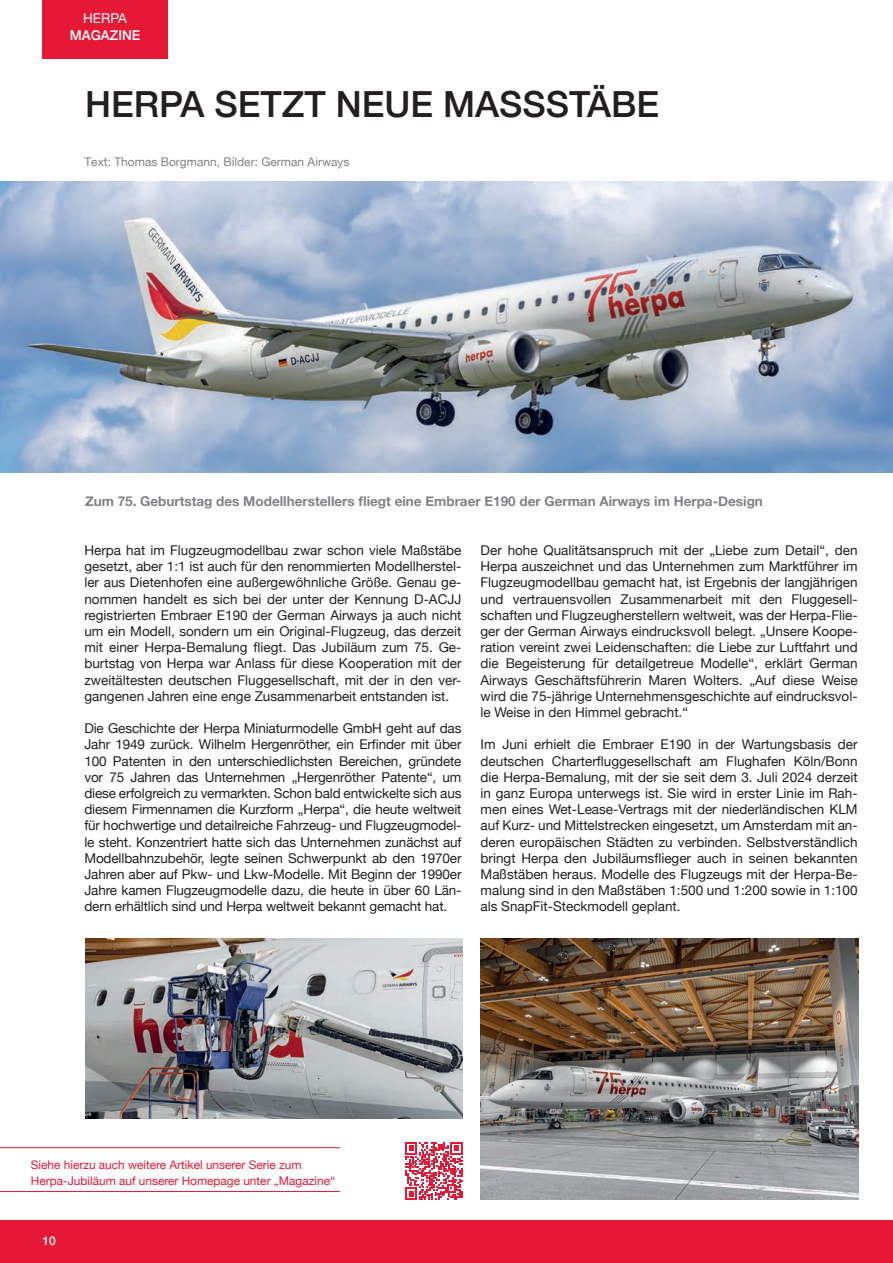
<style>
.page{position:relative;width:893px;height:1263px;background:#fff}
.page>*{position:absolute;margin:0;border:0;box-sizing:border-box;transform-origin:0 0}
.t1{font:500 36px "Helvetica Neue";color:#231f20}
.t2{font:13.5px/16.2px "Helvetica Neue";color:#231f20;text-align:justify}
.t3{font:700 13.5px "Helvetica Neue";color:#808285}
.t4{font:500 13.5px "Helvetica Neue";color:#fff}
.t5{font:13.5px "Helvetica Neue";color:#fff}
.t6{font:12px "Helvetica Neue";color:#808285}
.t7{font:500 12px "Helvetica Neue";color:#fff}
.t8{font:11.85px/16.2px "Helvetica Neue";color:#e51836}
</style>
<div class="page">
<hr style="left:0;top:1147px;width:340px;height:1px;background:#e51836">
<hr style="left:0;top:1191px;width:340px;height:1px;background:#e51836">
<img style="left:0;top:181px;width:893px;height:292px">
<img style="left:85px;top:938px;width:378px;height:180px">
<img style="left:481px;top:938px;width:378px;height:261px">
<svg style="left:405px;top:1142px;width:57px;height:57px"></svg>
<div style="left:0;top:1220px;width:893px;height:43px;background:#e51836"></div>
<div style="left:43px;top:0;width:125px;height:58px;background:#e51836"></div>
<p class="t5" style="left:83px;top:9px;width:45px">HERPA</p>
<p class="t4" style="left:70px;top:24px;width:72px">MAGAZINE</p>
<h1 class="t1" style="left:85px;top:76px;width:576px">HERPA SETZT NEUE MASSSTÄBE</h1>
<p class="t6" style="left:84px;top:155px;width:267px">Text: Thomas Borgmann, Bilder: German Airways</p>
<p class="t3" style="left:85px;top:491px;width:679px">Zum 75. Geburtstag des Modellherstellers fliegt eine Embraer E190 der German Airways im Herpa-Design</p>
<p class="t2" style="left:481px;top:543px;width:379px">Der hohe Qualitätsanspruch mit der „Liebe zum Detail“, den Herpa auszeichnet und das Unternehmen zum Marktführer im Flugzeugmodellbau gemacht hat, ist Ergebnis der langjährigen und vertrauensvollen Zusammenarbeit mit den Fluggesell&shy;schaften und Flugzeugherstellern weltweit, was der Herpa-Flie&shy;ger der German Airways eindrucksvoll belegt. „Unsere Koope&shy;ration vereint zwei Leidenschaften: die Liebe zur Luftfahrt und die Begeisterung für detailgetreue Modelle“, erklärt German Airways Geschäftsführerin Maren Wolters. „Auf diese Weise wird die 75-jährige Unternehmensgeschichte auf eindrucksvol&shy;le Weise in den Himmel gebracht.“</p>
<p class="t2" style="left:481px;top:737px;width:379px">Im Juni erhielt die Embraer E190 in der Wartungsbasis der deutschen Charterfluggesellschaft am Flughafen Köln/Bonn die Herpa-Bemalung, mit der sie seit dem 3. Juli 2024 derzeit in ganz Europa unterwegs ist. Sie wird in erster Linie im Rah&shy;men eines Wet-Lease-Vertrags mit der niederländischen KLM auf Kurz- und Mittelstrecken eingesetzt, um Amsterdam mit an&shy;deren europäischen Städten zu verbinden. Selbstverständlich bringt Herpa den Jubiläumsflieger auch in seinen bekannten Maßstäben heraus. Modelle des Flugzeugs mit der Herpa-Be&shy;malung sind in den Maßstäben 1:500 und 1:200 sowie in 1:100 als SnapFit-Steckmodell geplant.</p>
<p class="t2" style="left:84px;top:543px;width:379px">Herpa hat im Flugzeugmodellbau zwar schon viele Maßstäbe gesetzt, aber 1:1 ist auch für den renommierten Modellherstel&shy;ler aus Dietenhofen eine außergewöhnliche Größe. Genau ge&shy;nommen handelt es sich bei der unter der Kennung D-ACJJ registrierten Embraer E190 der German Airways ja auch nicht um ein Modell, sondern um ein Original-Flugzeug, das derzeit mit einer Herpa-Bemalung fliegt. Das Jubiläum zum 75. Ge&shy;burtstag von Herpa war Anlass für diese Kooperation mit der zweitältesten deutschen Fluggesellschaft, mit der in den ver&shy;gangenen Jahren eine enge Zusammenarbeit entstanden ist.</p>
<p class="t2" style="left:84px;top:721px;width:379px">Die Geschichte der Herpa Miniaturmodelle GmbH geht auf das Jahr 1949 zurück. Wilhelm Hergenröther, ein Erfinder mit über 100 Patenten in den unterschiedlichsten Bereichen, gründete vor 75 Jahren das Unternehmen „Hergenröther Patente“, um diese erfolgreich zu vermarkten. Schon bald entwickelte sich aus diesem Firmennamen die Kurzform „Herpa“, die heute weltweit für hochwertige und detailreiche Fahrzeug- und Flugzeugmodel&shy;le steht. Konzentriert hatte sich das Unternehmen zunächst auf Modellbahnzubehör, legte seinen Schwerpunkt ab den 1970er Jahren aber auf Pkw- und Lkw-Modelle. Mit Beginn der 1990er Jahre kamen Flugzeugmodelle dazu, die heute in über 60 Län&shy;dern erhältlich sind und Herpa weltweit bekannt gemacht hat.</p>
<p class="t8" style="left:31px;top:1157px;width:306px">Siehe hierzu auch weitere Artikel unserer Serie zum<br>Herpa-Jubiläum auf unserer Homepage unter „Magazine“</p>
<p class="t7" style="left:43px;top:1231px;width:15px">10</p>
</div>
